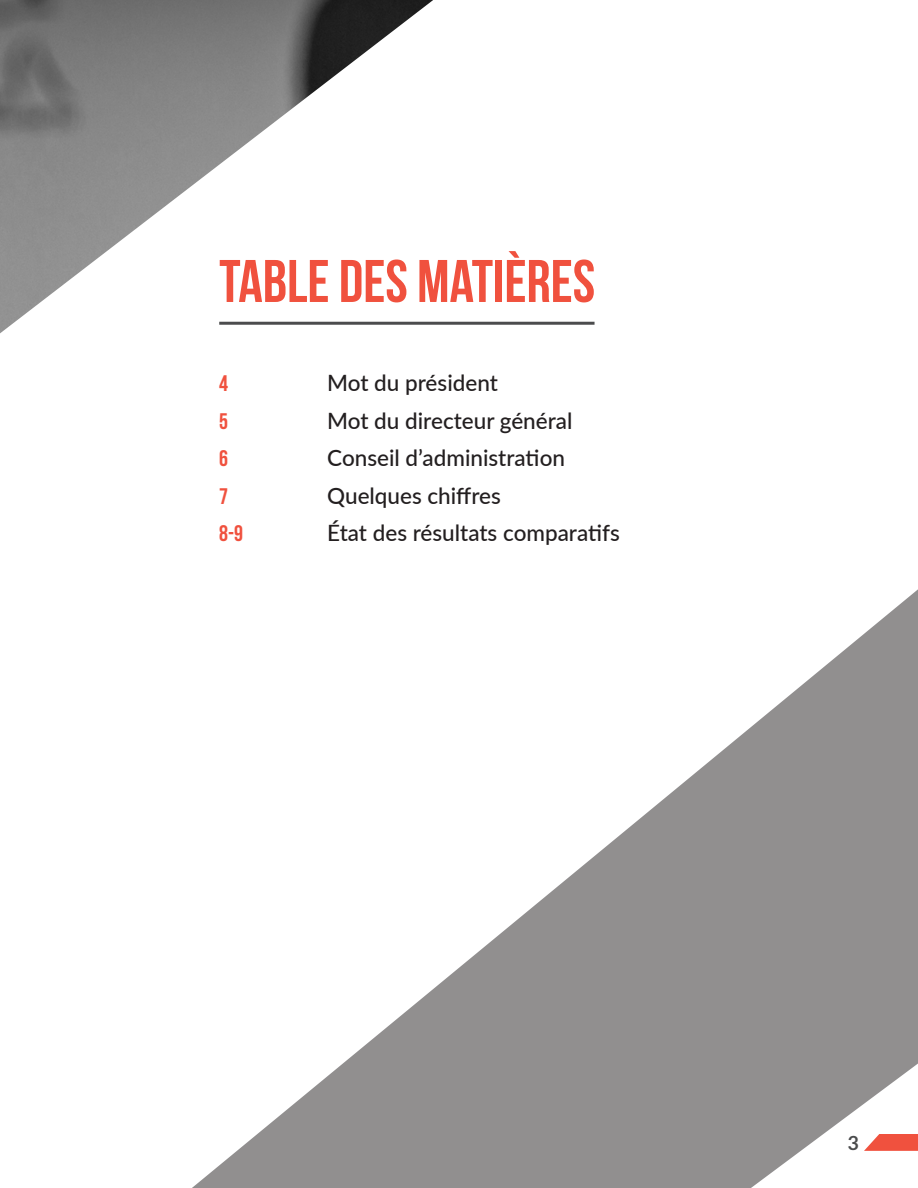
<style>
.page{position:relative;width:918px;height:1188px;background:#fff}
.page>*{position:absolute;margin:0;border:0;box-sizing:border-box;transform-origin:0 0}
.t1{font:60px "Bebas Neue";color:#f0513e}
.t2{font:500 22.5px "Lato";color:#231f20}
.t3{font:22.5px "Bebas Neue";color:#f0513e}
.t4{font:700 19.5px "Lato";color:#4b4c4d}
</style>
<div class="page">
<img style="left:0;top:0;width:433px;height:333px">
<hr style="left:219px;top:322px;width:376px;height:3px;background:#4b4c4d">
<svg style="left:192px;top:589px;width:726px;height:599px"></svg>
<p class="t1" style="left:219px;top:248px;width:377px">TABLE DES MATIÈRES</p>
<p class="t3" style="left:219px;top:371px;width:10px">4</p>
<p class="t2" style="left:327px;top:367px;width:172px">Mot du président</p>
<p class="t3" style="left:219px;top:409px;width:10px">5</p>
<p class="t2" style="left:327px;top:404px;width:247px">Mot du directeur général</p>
<p class="t3" style="left:219px;top:446px;width:10px">6</p>
<p class="t2" style="left:327px;top:442px;width:239px">Conseil d’administration</p>
<p class="t3" style="left:219px;top:484px;width:10px">7</p>
<p class="t2" style="left:327px;top:479px;width:175px">Quelques chiffres</p>
<p class="t3" style="left:219px;top:521px;width:25px">8-9</p>
<p class="t2" style="left:327px;top:517px;width:294px">État des résultats comparatifs</p>
<p class="t4" style="left:847px;top:1131px;width:13px">3</p>
</div>
